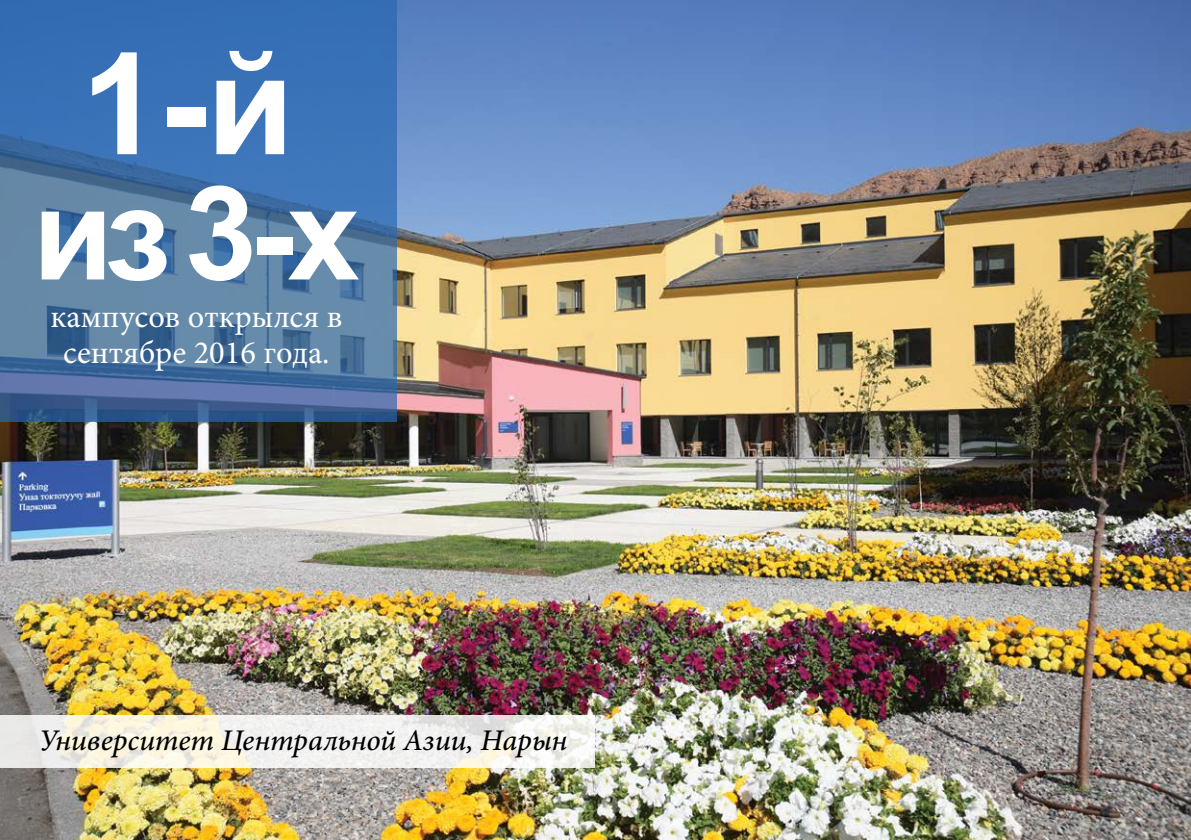
<style>
.page{position:relative;width:1191px;height:840px;background:#fff}
.page>*{position:absolute;margin:0;border:0;box-sizing:border-box;transform-origin:0 0}
.t1{font:700 141.4px "Arial";color:#fff}
.t2{font:700 130.6px "Arial";color:#fff}
.t3{font:32.4px/36px "Minion Pro";color:#fff;text-align:center}
.t4{font:italic 500 30px "Minion Pro";letter-spacing:-.005em;color:#000}
</style>
<div class="page">
<img style="left:0;top:0;width:1191px;height:839px">
<svg style="left:0;top:0;width:397px;height:421px;background:#4775aa"></svg>
<svg style="left:0;top:715px;width:595px;height:52px"></svg>
<h1 class="t1" style="left:81px;top:10px;width:214px">1-й</h1>
<h2 class="t2" style="left:33px;top:146px;width:329px">из 3-х</h2>
<p class="t3" style="left:50px;top:298px;width:294px">кампусов открылся в сентябре 2016 года.</p>
<p class="t4" style="left:39px;top:719px;width:530px">Университет Центральной Азии, Нарын</p>
</div>
